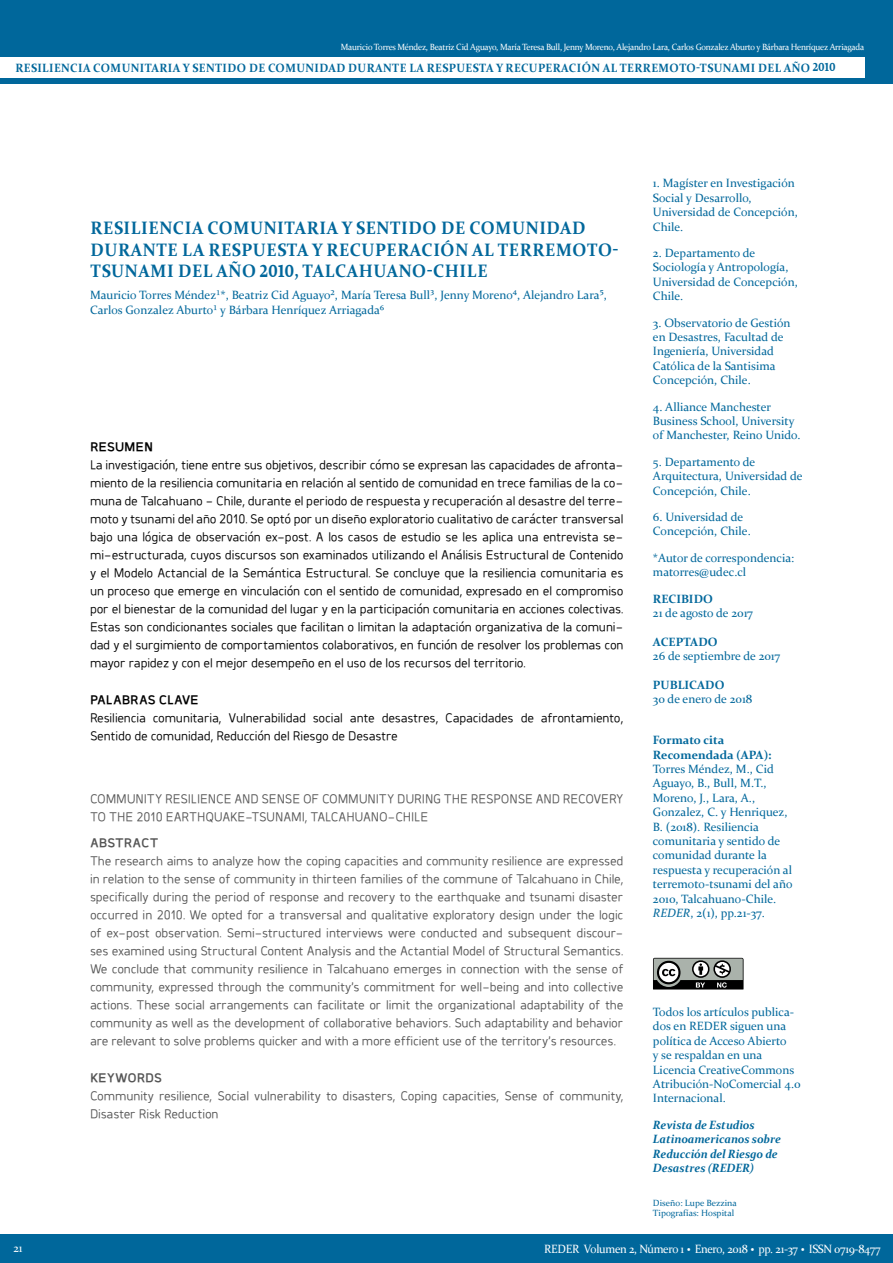
<style>
.page{position:relative;width:893px;height:1263px;background:#fff}
.page>*{position:absolute;margin:0;border:0;box-sizing:border-box;transform-origin:0 0}
.t1{font:700 18px/21.6px "Constantia";letter-spacing:.035em;color:#00679b;scale:.95 1}
.t2{font:15px/18px "Hospital";letter-spacing:-.015em;color:#555}
.t3{font:15px/18px "Hospital";letter-spacing:-.015em;color:#000;text-align:justify}
.t4{font:700 15px "Hospital";letter-spacing:-.01em;color:#000}
.t5{font:700 15px "Hospital";letter-spacing:-.01em;color:#555}
.t6{font:12px/14.4px "Constantia";color:#00679b}
.t7{font:700 12px "Constantia";letter-spacing:.035em;color:#00679b;scale:.95 1}
.t8{font:italic 700 12px/14.4px "Constantia";letter-spacing:-.005em;color:#00679b;scale:.95 1}
.t9{font:12px "Constantia";letter-spacing:-.025em;color:#fff;scale:.95 1}
.t10{font:700 12px/14.4px "Constantia";color:#00679b}
.t11{font:9px "Constantia";letter-spacing:-.025em;color:#fff;scale:.95 1}
.t12{font:9px/10.8px "Constantia";color:#00679b}
.s1{font-size:18px}
.s2{font-size:27px}
.s3{font-style:italic}
.s4{font-weight:700;font-size:18px}
</style>
<div class="page">
<svg style="left:653px;top:958px;width:90px;height:31px;background:#747774"></svg>
<div style="left:0;top:0;width:893px;height:84px;background:#00679b"></div>
<div style="left:0;top:57px;width:864px;height:21px;background:#fff"></div>
<div style="left:0;top:1234px;width:893px;height:29px;background:#00679b"></div>
<p class="t11" style="left:341px;top:41px;width:552px">Mauricio Torres Méndez, Beatriz Cid Aguayo, María Teresa Bull, Jenny Moreno, Alejandro Lara, Carlos Gonzalez Aburto y Bárbara Henríquez Arriagada</p>
<p class="t7" style="left:15px;top:59px;width:865px">RESILIENCIA COMUNITARIA Y SENTIDO DE COMUNIDAD DURANTE LA RESPUESTA Y RECUPERACIÓN AL TERREMOTO-TSUNAMI DEL AÑO <span class="s1">2010</span></p>
<p class="t1" style="left:91px;top:216px;width:557px">RESILIENCIA COMUNITARIA Y SENTIDO DE COMUNIDAD<br>DURANTE LA RESPUESTA Y RECUPERACIÓN AL TERREMOTO-<br>TSUNAMI DEL AÑO <span class="s2">2010</span>, TALCAHUANO-CHILE</p>
<p class="t6" style="left:90px;top:287px;width:518px">Mauricio Torres Méndez¹*, Beatriz Cid Aguayo², María Teresa Bull³, Jenny Moreno⁴, Alejandro Lara⁵,<br>Carlos Gonzalez Aburto¹ y Bárbara Henríquez Arriagada⁶</p>
<p class="t4" style="left:90px;top:439px;width:65px">RESUMEN</p>
<p class="t3" style="left:90px;top:455px;width:535px">La investigación, tiene entre sus objetivos, describir cómo se expresan las capacidades de afronta&shy;miento de la resiliencia comunitaria en relación al sentido de comunidad en trece familias de la co&shy;muna de Talcahuano - Chile, durante el periodo de respuesta y recuperación al desastre del terre&shy;moto y tsunami del año 2010. Se optó por un diseño exploratorio cualitativo de carácter transversal bajo una lógica de observación ex-post. A los casos de estudio se les aplica una entrevista se&shy;mi-estructurada, cuyos discursos son examinados utilizando el Análisis Estructural de Contenido y el Modelo Actancial de la Semántica Estructural. Se concluye que la resiliencia comunitaria es un proceso que emerge en vinculación con el sentido de comunidad, expresado en el compromiso por el bienestar de la comunidad del lugar y en la participación comunitaria en acciones colectivas.<br>Estas son condicionantes sociales que facilitan o limitan la adaptación organizativa de la comuni&shy;dad y el surgimiento de comportamientos colaborativos, en función de resolver los problemas con mayor rapidez y con el mejor desempeño en el uso de los recursos del territorio.</p>
<p class="t4" style="left:90px;top:692px;width:111px">PALABRAS CLAVE</p>
<p class="t3" style="left:90px;top:709px;width:535px">Resiliencia comunitaria, Vulnerabilidad social ante desastres, Capacidades de afrontamiento,<br>Sentido de comunidad, Reducción del Riesgo de Desastre</p>
<p class="t2" style="left:90px;top:790px;width:535px">COMMUNITY RESILIENCE AND SENSE OF COMMUNITY DURING THE RESPONSE AND RECOVERY<br>TO THE 2010 EARTHQUAKE-TSUNAMI, TALCAHUANO-CHILE</p>
<p class="t5" style="left:90px;top:835px;width:70px">ABSTRACT</p>
<p class="t2" style="left:90px;top:851px;width:535px;text-align:justify">The research aims to analyze how the coping capacities and community resilience are expressed in relation to the sense of community in thirteen families of the commune of Talcahuano in Chile, specifically during the period of response and recovery to the earthquake and tsunami disaster occurred in 2010. We opted for a transversal and qualitative exploratory design under the logic of ex-post observation. Semi-structured interviews were conducted and subsequent discour&shy;ses examined using Structural Content Analysis and the Actantial Model of Structural Semantics.<br>We conclude that community resilience in Talcahuano emerges in connection with the sense of community, expressed through the community’s commitment for well-being and into collective actions. These social arrangements can facilitate or limit the organizational adaptability of the community as well as the development of collaborative behaviors. Such adaptability and behavior are relevant to solve problems quicker and with a more efficient use of the territory’s resources.</p>
<p class="t5" style="left:90px;top:1070px;width:74px">KEYWORDS</p>
<p class="t2" style="left:90px;top:1087px;width:535px">Community resilience, Social vulnerability to disasters, Coping capacities, Sense of community,<br>Disaster Risk Reduction</p>
<p class="t6" style="left:653px;top:175px;width:146px">1. Magíster en Investigación<br>Social y Desarrollo,<br>Universidad de Concepción,<br>Chile.</p>
<p class="t6" style="left:653px;top:245px;width:146px">2. Departamento de<br>Sociología y Antropología,<br>Universidad de Concepción,<br>Chile.</p>
<p class="t6" style="left:653px;top:315px;width:139px">3. Observatorio de Gestión en Desastres, Facultad de<br>Ingeniería, Universidad<br>Católica de la Santisima<br>Concepción, Chile.</p>
<p class="t6" style="left:653px;top:399px;width:149px">4. Alliance Manchester<br>Business School, University of Manchester, Reino Unido.</p>
<p class="t6" style="left:653px;top:454px;width:151px">5. Departamento de<br>Arquitectura, Universidad de<br>Concepción, Chile.</p>
<p class="t6" style="left:653px;top:509px;width:99px">6. Universidad de<br>Concepción, Chile.</p>
<p class="t6" style="left:653px;top:550px;width:143px">*Autor de correspondencia: matorres@udec.cl</p>
<p class="t10" style="left:653px;top:591px;width:62px">RECIBIDO</p>
<p class="t6" style="left:653px;top:605px;width:102px">21 de agosto de 2017</p>
<p class="t10" style="left:653px;top:634px;width:66px">ACEPTADO</p>
<p class="t6" style="left:653px;top:648px;width:129px">26 de septiembre de 2017</p>
<p class="t10" style="left:653px;top:677px;width:73px">PUBLICADO</p>
<p class="t6" style="left:653px;top:691px;width:101px">30 de enero de 2018</p>
<p class="t10" style="left:653px;top:732px;width:120px">Formato cita<br>Recomendada (APA):</p>
<p class="t6" style="left:653px;top:761px;width:141px">Torres Méndez, M., Cid<br>Aguayo, B., Bull, M.T.,<br>Moreno, J., Lara, A.,<br>Gonzalez, C. y Henriquez,<br>B. (2018). Resiliencia comunitaria y sentido de comunidad durante la respuesta y recuperación al terremoto-tsunami del año<br>2010, Talcahuano-Chile.<br><span class="s3">REDER</span>, 2(1), pp.21-37.</p>
<p class="t6" style="left:653px;top:1004px;width:149px">Todos los artículos publica&shy;dos en REDER siguen una política de Acceso Abierto<br>y se respaldan en una<br>Licencia CreativeCommons<br>Atribución-NoComercial 4.0<br>Internacional.</p>
<p class="t8" style="left:653px;top:1117px;width:136px">Revista de Estudios<br>Latinoamericanos sobre<br>Reducción del Riesgo de<br>Desastres (REDER)</p>
<p class="t12" style="left:653px;top:1197px;width:85px">Diseño: Lupe Bezzina<br>Tipografías: Hospital</p>
<p class="t9" style="left:14px;top:1239px;width:11px">21</p>
<p class="t9" style="left:544px;top:1240px;width:355px">REDER Volumen 2, Número 1 <span class="s4">·</span> Enero, 2018 <span class="s4">·</span> pp. 21-37 <span class="s4">·</span> ISSN 0719-8477</p>
</div>
